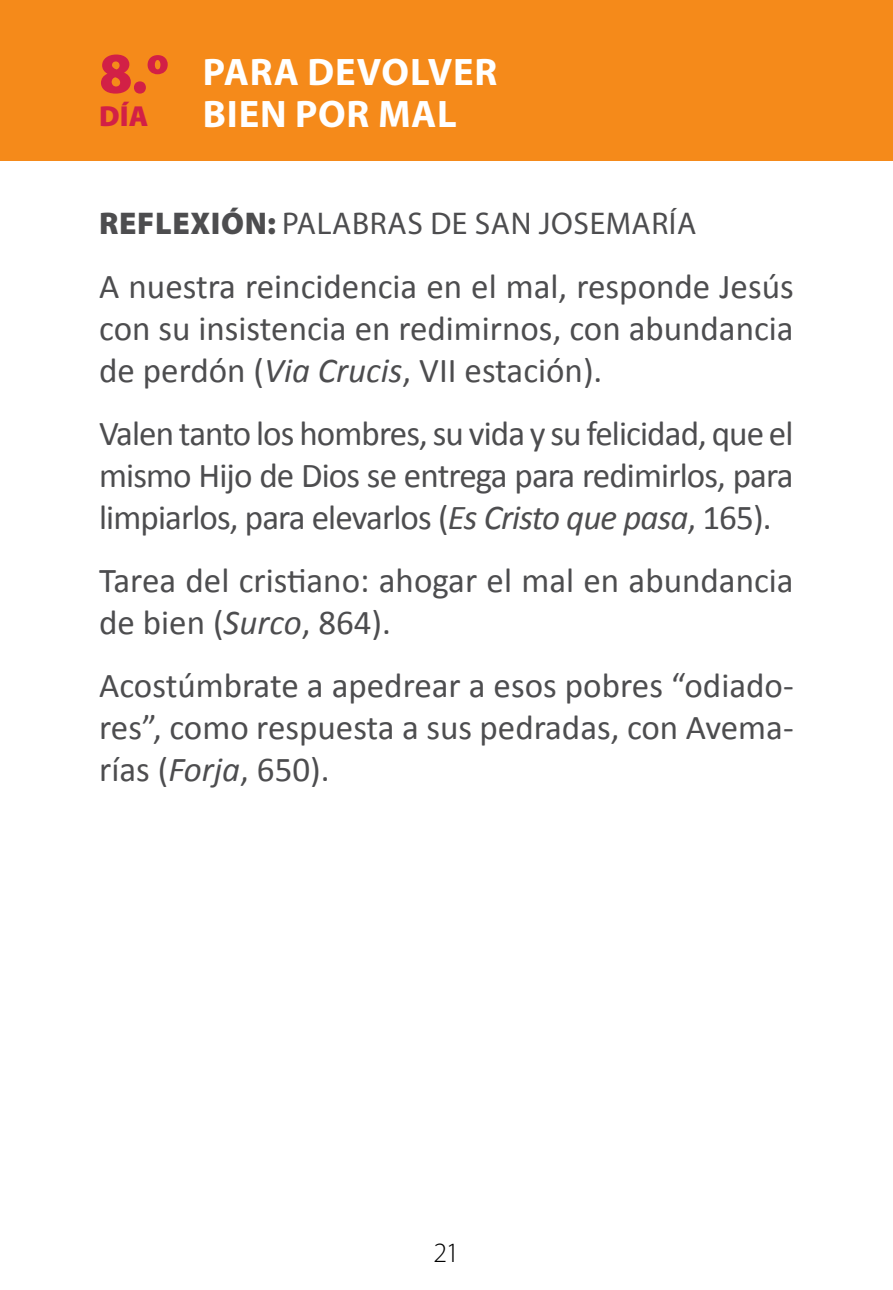
<style>
.page{position:relative;width:893px;height:1290px;background:#fff}
.page>*{position:absolute;margin:0;border:0;box-sizing:border-box;transform-origin:0 0}
.t1{font:900 58.1px "Myriad Pro";color:#d22046}
.t2{font:700 38.5px/42px "Myriad Pro";letter-spacing:.02em;color:#fff}
.t3{font:35px/42px "Calibri";color:#4d4d4f;text-align:justify}
.t4{font:31.5px "Myriad Pro";letter-spacing:.02em;color:#4d4d4f}
.t5{font:900 29.05px "Myriad Pro";color:#d22046}
.t6{font:300 28px "Myriad Pro";color:#000}
.s1{font-weight:900}
.s2{font-style:italic}
</style>
<div class="page">
<div style="left:0;top:0;width:893px;height:160px;background:#f58a1a"></div>
<h1 class="t1" style="left:99px;top:40px;width:72px">8.º</h1>
<p class="t5" style="left:99px;top:100px;width:51px">DÍA</p>
<p class="t2" style="left:203px;top:50px;width:296px">PARA DEVOLVER<br>BIEN POR MAL</p>
<p class="t4" style="left:99px;top:204px;width:599px"><span class="s1">REFLEXIÓN:</span> PALABRAS DE SAN JOSEMARÍA</p>
<p class="t3" style="left:99px;top:266px;width:696px">A nuestra reincidencia en el mal, responde Jesús con su insistencia en redimirnos, con abundancia de perdón (<span class="s2">Via Crucis</span>, VII estación).</p>
<p class="t3" style="left:99px;top:413px;width:696px">Valen tanto los hombres, su vida y su felicidad, que el mismo Hijo de Dios se entrega para redimirlos, para limpiarlos, para elevarlos (<span class="s2">Es Cristo que pasa</span>, 165).</p>
<p class="t3" style="left:99px;top:560px;width:696px">Tarea del cristiano: ahogar el mal en abundancia de bien (<span class="s2">Surco</span>, 864).</p>
<p class="t3" style="left:99px;top:665px;width:696px">Acostúmbrate a apedrear a esos pobres “odiado&shy;res”, como respuesta a sus pedradas, con Avema&shy;rías (<span class="s2">Forja</span>, 650).</p>
<p class="t6" style="left:433px;top:1236px;width:28px">21</p>
</div>
